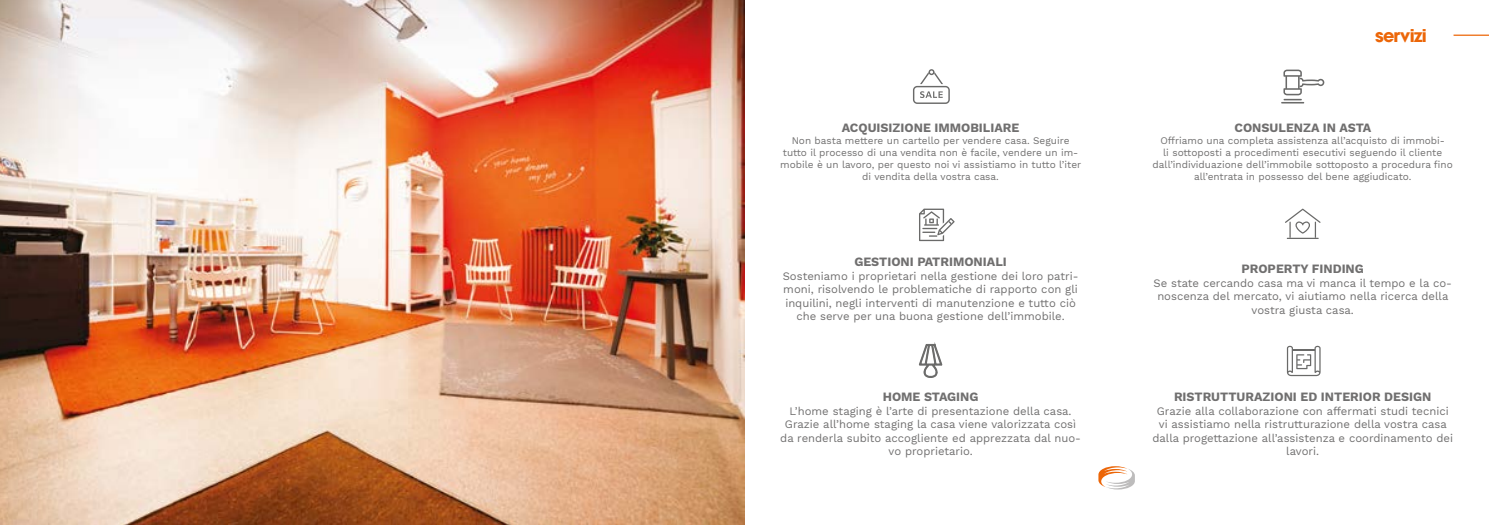
<style>
.page{position:relative;width:1489px;height:525px;background:#fff}
.page>*{position:absolute;margin:0;border:0;box-sizing:border-box;transform-origin:0 0}
.t1{font:800 17.5px "Vogue Avant Garde";letter-spacing:-.05em;color:#ec6608}
.t2{font:700 12.5px "Work Sans";color:#706f6f}
.t3{font:11.25px/13.5px "Work Sans";color:#706f6f;text-align:center}
.t4{font:10px/12px "Work Sans";color:#706f6f;text-align:center}
</style>
<div class="page">
<img style="left:0;top:0;width:744px;height:524px">
<svg style="left:1281px;top:70px;width:43px;height:33px"></svg>
<svg style="left:919px;top:343px;width:23px;height:34px"></svg>
<svg style="left:919px;top:208px;width:35px;height:33px"></svg>
<hr style="left:1286px;top:237px;width:32px;height:2px;background:#6a6a69">
<svg style="left:1285px;top:208px;width:35px;height:29px"></svg>
<svg style="left:913px;top:69px;width:36px;height:35px"></svg>
<svg style="left:1098px;top:466px;width:36px;height:23px"></svg>
<svg style="left:1286px;top:345px;width:34px;height:31px"></svg>
<hr style="left:1453px;top:35px;width:35px;height:1px;background:#ec6608">
<p class="t2" style="left:841px;top:120px;width:179px">ACQUISIZIONE IMMOBILIARE</p>
<p class="t4" style="left:780px;top:135px;width:302px">Non basta mettere un cartello per vendere casa. Seguire tutto il processo di una vendita non è facile, vendere un im&shy;mobile è un lavoro, per questo noi vi assistiamo in tutto l’iter di vendita della vostra casa.</p>
<p class="t2" style="left:854px;top:254px;width:154px">GESTIONI PATRIMONIALI</p>
<p class="t3" style="left:782px;top:269px;width:297px">Sosteniamo i proprietari nella gestione dei loro patri&shy;moni, risolvendo le problematiche di rapporto con gli inquilini, negli interventi di manutenzione e tutto ciò che serve per una buona gestione dell’immobile.</p>
<p class="t2" style="left:882px;top:389px;width:97px">HOME STAGING</p>
<p class="t3" style="left:780px;top:404px;width:302px">L’home staging è l’arte di presentazione della casa.<br>Grazie all’home staging la casa viene valorizzata così da renderla subito accogliente ed apprezzata dal nuo&shy;vo proprietario.</p>
<h1 class="t1" style="left:1375px;top:24px;width:53px">servizi</h1>
<p class="t2" style="left:1234px;top:120px;width:138px">CONSULENZA IN ASTA</p>
<p class="t4" style="left:1152px;top:135px;width:302px">Offriamo una completa assistenza all’acquisto di immobi-<br>li sottoposti a procedimenti esecutivi seguendo il cliente dall’individuazione dell’immobile sottoposto a procedura fino all’entrata in possesso del bene aggiudicato.</p>
<p class="t2" style="left:1241px;top:261px;width:124px">PROPERTY FINDING</p>
<p class="t3" style="left:1153px;top:276px;width:300px">Se state cercando casa ma vi manca il tempo e la co&shy;noscenza del mercato, vi aiutiamo nella ricerca della vostra giusta casa.</p>
<p class="t2" style="left:1173px;top:389px;width:259px">RISTRUTTURAZIONI ED INTERIOR DESIGN</p>
<p class="t3" style="left:1152px;top:404px;width:302px">Grazie alla collaborazione con affermati studi tecnici vi assistiamo nella ristrutturazione della vostra casa dalla progettazione all’assistenza e coordinamento dei lavori.</p>
</div>
